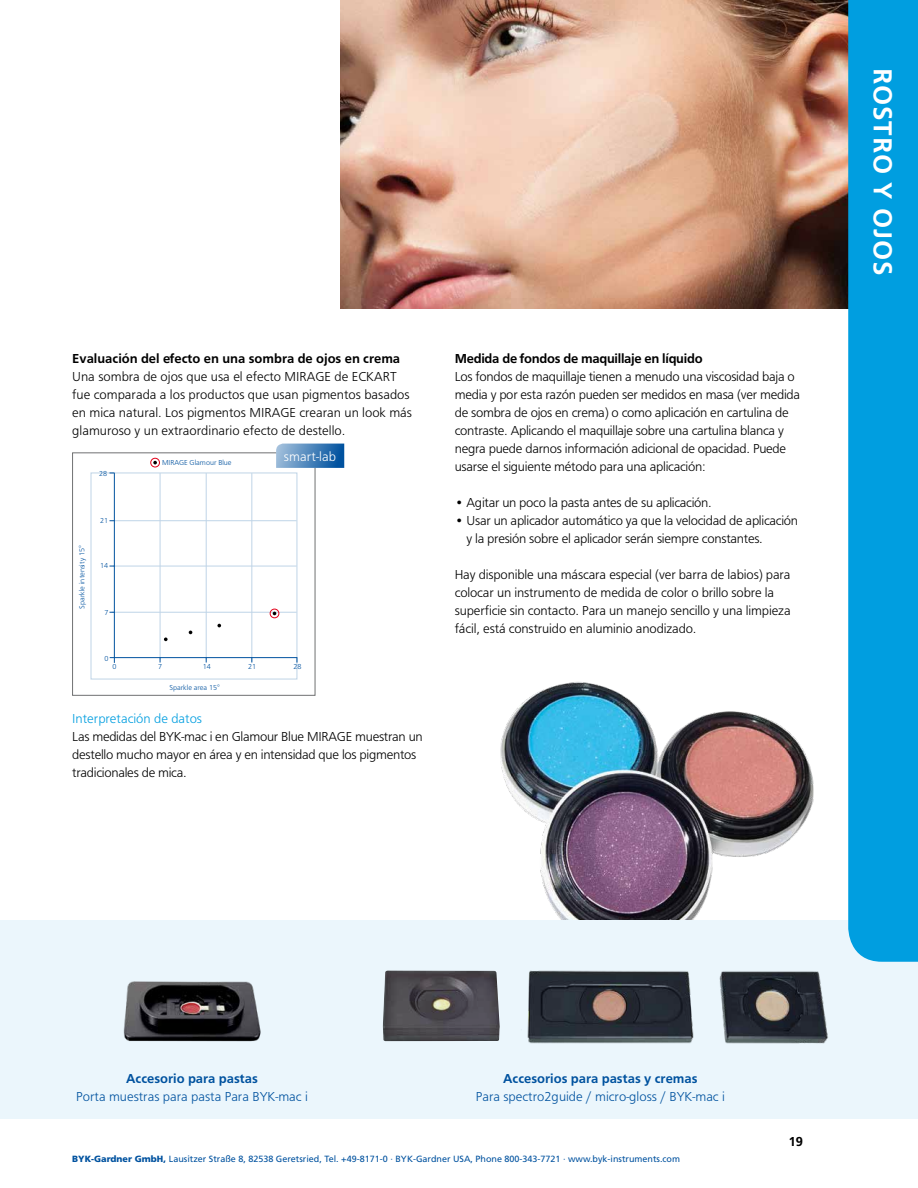
<style>
.page{position:relative;width:918px;height:1188px;background:#fff}
.page>*{position:absolute;margin:0;border:0;box-sizing:border-box;transform-origin:0 0}
.t1{font:500 27px "F015";letter-spacing:.03em;color:#fff}
.t2{font:300 13.5px/18px "F015";letter-spacing:-.02em;color:#000}
.t3{font:300 13.5px/18px "F015";color:#000}
.t4{font:300 13.5px "F015";color:#00529f}
.t5{font:500 13.5px "F015";color:#00529f}
.t6{font:500 13.5px "F015";color:#000}
.t7{font:500 13.5px "F015";letter-spacing:-.02em;color:#000}
.t8{font:300 13.5px "F015";color:#009ee0}
.t9{font:300 13.5px "F015";letter-spacing:.01em;color:#fff}
.t10{font:9px "Frutiger LT";color:#00529f}
.t11{font:300 7.5px "F015";color:#00529f}
.s1{font-family:"Frutiger";font-weight:900}
</style>
<div class="page">
<img style="left:482px;top:682px;width:348px;height:239px">
<div style="left:0;top:921px;width:918px;height:198px;background:#ebf6fc"></div>
<img style="left:341px;top:0;width:507px;height:309px">
<img style="left:527px;top:970px;width:301px;height:74px">
<div style="left:72px;top:453px;width:243px;height:243px;background:#fff;border:1px solid #707172"></div>
<div style="left:91px;top:473px;width:206px;height:206px;background:#fff;border:1px solid #bfd4e7"></div>
<hr style="left:160px;top:473px;width:1px;height:187px;background:#bfd4e7">
<hr style="left:206px;top:473px;width:1px;height:187px;background:#bfd4e7">
<hr style="left:252px;top:473px;width:1px;height:189px;background:#bfd4e7">
<hr style="left:114px;top:520px;width:183px;height:1px;background:#bfd4e7">
<hr style="left:113px;top:566px;width:184px;height:1px;background:#bfd4e7">
<hr style="left:112px;top:612px;width:185px;height:1px;background:#bfd4e7">
<hr style="left:114px;top:473px;width:1px;height:190px;background:#00529f">
<hr style="left:110px;top:657px;width:187px;height:1px;background:#00529f">
<svg style="left:164px;top:638px;width:4px;height:3px"></svg>
<svg style="left:217px;top:624px;width:4px;height:3px"></svg>
<div style="left:270px;top:609px;width:9px;height:9px;border:1px solid #e2001a;border-radius:50%"></div>
<svg style="left:153px;top:461px;width:4px;height:3px"></svg>
<div style="left:150px;top:458px;width:10px;height:9px;border:1px solid #e2001a;border-radius:50%"></div>
<svg style="left:276px;top:444px;width:68px;height:24px;background:#4e86bc"></svg>
<img style="left:123px;top:981px;width:138px;height:61px">
<img style="left:383px;top:970px;width:117px;height:71px">
<div style="left:848px;top:0;width:70px;height:962px;background:#009ee0"></div>
<p class="t6" style="left:72px;top:350px;width:329px">Evaluación del efecto en una sombra de ojos en crema</p>
<p class="t3" style="left:72px;top:367px;width:341px">Una sombra de ojos que usa el efecto MIRAGE de ECKART fue comparada a los productos que usan pigmentos basados en mica natural. Los pigmentos MIRAGE crearan un look más glamuroso y un extraordinario efecto de destello.</p>
<p class="t11" style="left:99px;top:469px;width:10px">28</p>
<p class="t11" style="left:162px;top:458px;width:71px">MIRAGE Glamour Blue</p>
<p class="t9" style="left:284px;top:449px;width:54px">smart-lab</p>
<p class="t11" style="left:78px;top:609px;width:65px;rotate:-90deg">Sparkle intensity 15°</p>
<p class="t11" style="left:100px;top:517px;width:10px">21</p>
<p class="t11" style="left:100px;top:562px;width:10px">14</p>
<p class="t11" style="left:104px;top:608px;width:6px">7</p>
<p class="t11" style="left:104px;top:654px;width:6px">0</p>
<p class="t11" style="left:112px;top:663px;width:6px">0</p>
<p class="t11" style="left:158px;top:663px;width:6px">7</p>
<p class="t11" style="left:203px;top:663px;width:10px">14</p>
<p class="t11" style="left:248px;top:663px;width:10px">21</p>
<p class="t11" style="left:294px;top:663px;width:10px">28</p>
<p class="t11" style="left:169px;top:683px;width:52px">Sparkle area 15°</p>
<p class="t8" style="left:72px;top:711px;width:131px">Interpretación de datos</p>
<p class="t2" style="left:72px;top:727px;width:352px">Las medidas del BYK-mac i en Glamour Blue MIRAGE muestran un destello mucho mayor en área y en intensidad que los pigmentos tradicionales de mica.</p>
<p class="t7" style="left:455px;top:350px;width:249px">Medida de fondos de maquillaje en líquido</p>
<p class="t2" style="left:455px;top:367px;width:347px">Los fondos de maquillaje tienen a menudo una viscosidad baja o media y por esta razón pueden ser medidos en masa (ver medida de sombra de ojos en crema) o como aplicación en cartulina de contraste. Aplicando el maquillaje sobre una cartulina blanca y negra puede darnos información adicional de opacidad. Puede usarse el siguiente método para una aplicación:</p>
<p class="t2" style="left:455px;top:493px;width:259px">• Agitar un poco la pasta antes de su aplicación.</p>
<p class="t2" style="left:467px;top:511px;width:333px;text-indent:-12px">• Usar un aplicador automático ya que la velocidad de aplicación y la presión sobre el aplicador serán siempre constantes.</p>
<p class="t2" style="left:455px;top:565px;width:337px">Hay disponible una máscara especial (ver barra de labios) para colocar un instrumento de medida de color o brillo sobre la superficie sin contacto. Para un manejo sencillo y una limpieza fácil, está construido en aluminio anodizado.</p>
<h1 class="t1" style="left:898px;top:68px;width:209px;rotate:90deg">ROSTRO Y OJOS</h1>
<p class="t5" style="left:126px;top:1071px;width:133px">Accesorio para pastas</p>
<p class="t4" style="left:76px;top:1089px;width:233px">Porta muestras para pasta Para BYK-mac i</p>
<p class="t5" style="left:503px;top:1071px;width:196px">Accesorios para pastas y cremas</p>
<p class="t4" style="left:476px;top:1089px;width:251px">Para spectro2guide / micro-gloss / BYK-mac i</p>
<p class="t10" style="left:72px;top:1153px;width:609px"><span class="s1">BYK-Gardner GmbH,</span> Lausitzer Straße 8, 82538 Geretsried, Tel. +49-8171-0 · BYK-Gardner USA, Phone 800-343-7721 · www.byk-instruments.com</p>
<p class="t6" style="left:789px;top:1133px;width:16px">19</p>
</div>
